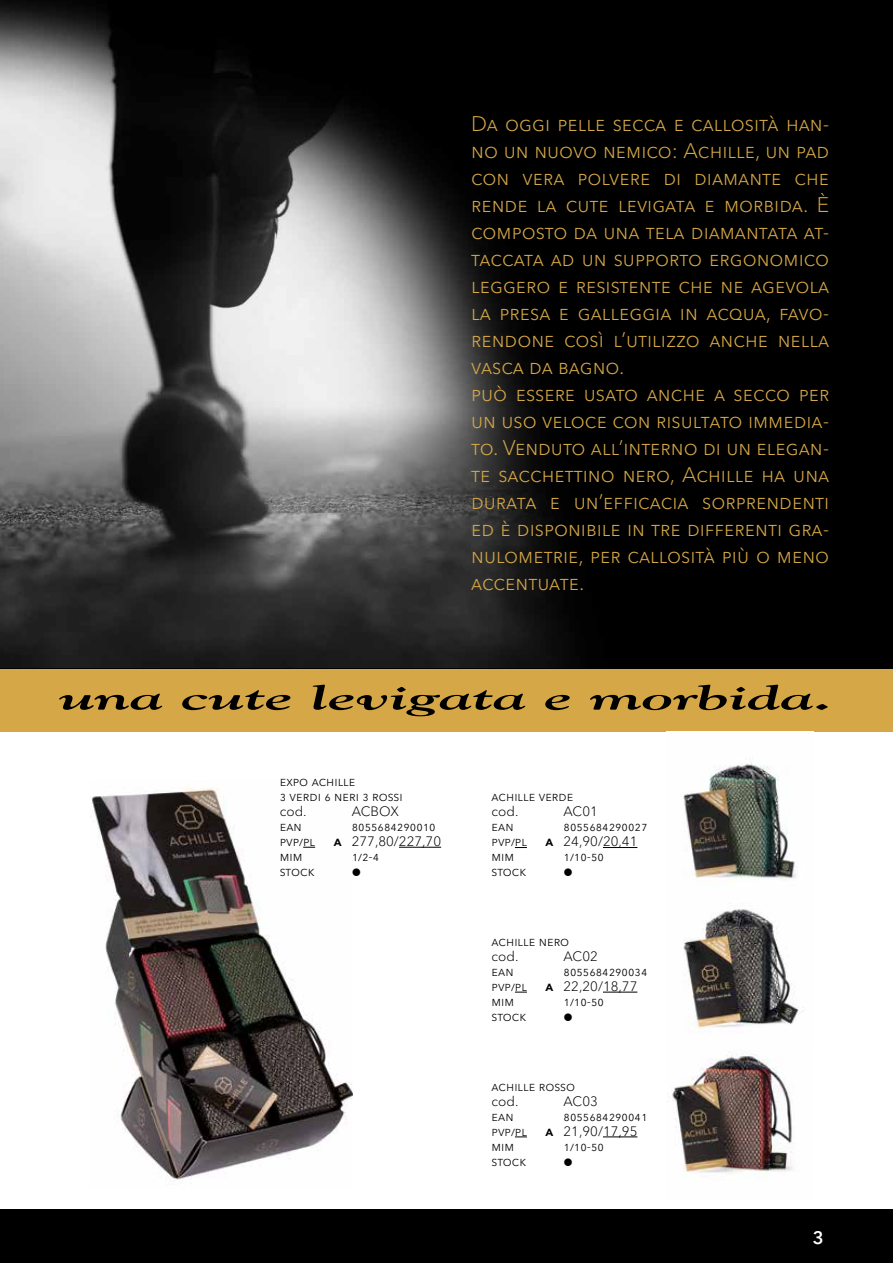
<style>
.page{position:relative;width:893px;height:1263px;background:#fff}
.page>*{position:absolute;margin:0;border:0;box-sizing:border-box;transform-origin:0 0}
.t1{font:italic 700 33.75px "Goudy Old Style BT";color:#000;scale:2 1}
.t2{font:300 21px/27px "Avenir Next W1 G";color:#d5a747}
.t3{font:600 18px "Avenir Next W1 G";color:#fff}
.t4{font:300 13.5px/15px "Avenir Next W1 G";color:#000}
.s1{font-weight:600}
</style>
<div class="page">
<div style="left:0;top:1209px;width:893px;height:54px;background:#000"></div>
<div style="left:0;top:669px;width:893px;height:62px;background:#d5a747"></div>
<div style="left:0;top:0;width:893px;height:669px;background:#000"></div>
<img style="left:0;top:0;width:563px;height:668px">
<img style="left:90px;top:787px;width:263px;height:394px">
<img style="left:683px;top:908px;width:121px;height:121px">
<img style="left:667px;top:1055px;width:125px;height:124px">
<img style="left:683px;top:762px;width:114px;height:118px">
<svg style="left:515px;top:847px;width:12px;height:1px"></svg>
<hr style="left:603px;top:847px;width:34px;height:1px;background:#000">
<svg style="left:515px;top:992px;width:12px;height:1px"></svg>
<hr style="left:603px;top:992px;width:34px;height:1px;background:#000">
<svg style="left:515px;top:1136px;width:12px;height:1px"></svg>
<hr style="left:603px;top:1136px;width:34px;height:1px;background:#000">
<svg style="left:303px;top:847px;width:12px;height:1px"></svg>
<hr style="left:399px;top:847px;width:42px;height:1px;background:#000">
<p class="t2" style="left:471px;top:110px;width:360px">Da oggi pelle secca e callosità han&shy;no un nuovo nemico: Achille, un pad con vera polvere di diamante che rende la cute levigata e morbida. È composto da una tela diamantata at&shy;taccata ad un supporto ergonomico leggero e resistente che ne agevola la presa e galleggia in acqua, favo&shy;rendone così l’utilizzo anche nella vasca da bagno.<br>può essere usato anche a secco per un uso veloce con risultato immedia&shy;to. Venduto all’interno di un elegan&shy;te sacchettino nero, Achille ha una durata e un’efficacia sorprendenti ed è disponibile in tre differenti gra&shy;nulometrie, per callosità più o meno accentuate.</p>
<h1 class="t1" style="left:59px;top:677px;width:388px">una cute levigata e morbida.</h1>
<p class="t4" style="left:280px;top:774px;width:125px">expo achille<br>3 verdi 6 neri 3 rossi cod.</p>
<p class="t4" style="left:352px;top:804px;width:49px">ACBOX</p>
<p class="t4" style="left:280px;top:819px;width:24px">ean</p>
<p class="t4" style="left:352px;top:819px;width:85px">8055684290010</p>
<p class="t4" style="left:280px;top:834px;width:37px">pvp/pl</p>
<p class="t4" style="left:334px;top:834px;width:109px"><span class="s1">a</span> 277,80/227,70</p>
<p class="t4" style="left:280px;top:849px;width:24px">mim</p>
<p class="t4" style="left:352px;top:849px;width:29px">1/2-4</p>
<p class="t4" style="left:280px;top:864px;width:36px">stock</p>
<p class="t4" style="left:492px;top:789px;width:83px">achille verde cod.</p>
<p class="t4" style="left:564px;top:804px;width:36px">AC01</p>
<p class="t4" style="left:492px;top:819px;width:24px">ean</p>
<p class="t4" style="left:564px;top:819px;width:85px">8055684290027</p>
<p class="t4" style="left:492px;top:834px;width:37px">pvp/pl</p>
<p class="t4" style="left:546px;top:834px;width:93px"><span class="s1">a</span> 24,90/20,41</p>
<p class="t4" style="left:492px;top:849px;width:24px">mim</p>
<p class="t4" style="left:564px;top:849px;width:42px">1/10-50</p>
<p class="t4" style="left:492px;top:864px;width:36px">stock</p>
<p class="t4" style="left:492px;top:933px;width:79px">achille nero cod.</p>
<p class="t4" style="left:564px;top:948px;width:36px">AC02</p>
<p class="t4" style="left:492px;top:963px;width:24px">ean</p>
<p class="t4" style="left:564px;top:963px;width:85px">8055684290034</p>
<p class="t4" style="left:492px;top:978px;width:37px">pvp/pl</p>
<p class="t4" style="left:546px;top:978px;width:93px"><span class="s1">a</span> 22,20/18,77</p>
<p class="t4" style="left:492px;top:993px;width:24px">mim</p>
<p class="t4" style="left:564px;top:993px;width:42px">1/10-50</p>
<p class="t4" style="left:492px;top:1008px;width:36px">stock</p>
<p class="t4" style="left:492px;top:1078px;width:85px">achille rosso cod.</p>
<p class="t4" style="left:564px;top:1093px;width:36px">AC03</p>
<p class="t4" style="left:492px;top:1108px;width:24px">ean</p>
<p class="t4" style="left:564px;top:1108px;width:85px">8055684290041</p>
<p class="t4" style="left:492px;top:1123px;width:37px">pvp/pl</p>
<p class="t4" style="left:546px;top:1123px;width:93px"><span class="s1">a</span> 21,90/17,95</p>
<p class="t4" style="left:492px;top:1138px;width:24px">mim</p>
<p class="t4" style="left:564px;top:1138px;width:42px">1/10-50</p>
<p class="t4" style="left:492px;top:1153px;width:36px">stock</p>
<p class="t3" style="left:813px;top:1226px;width:12px">3</p>
</div>
